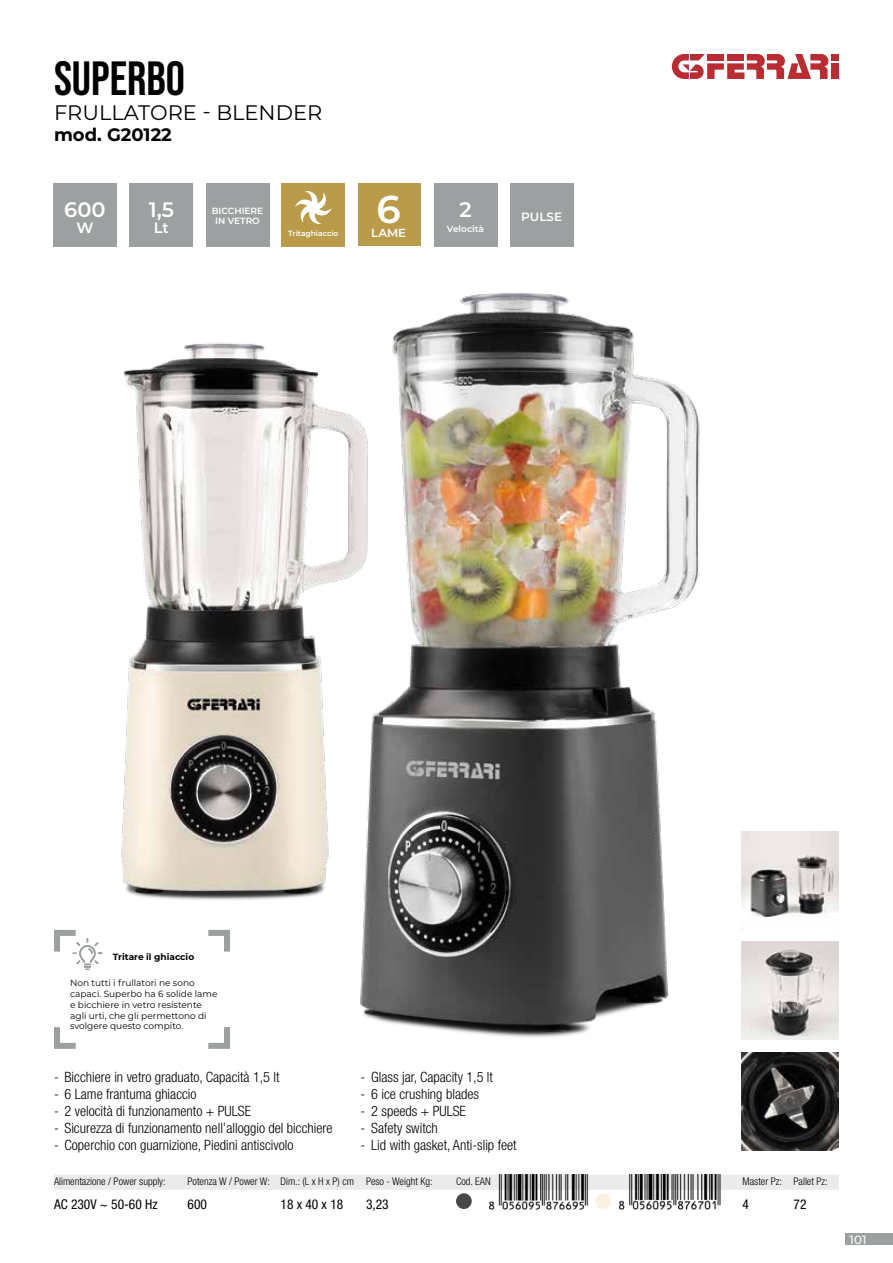
<style>
.page{position:relative;width:893px;height:1263px;background:#fff}
.page>*{position:absolute;margin:0;border:0;box-sizing:border-box;transform-origin:0 0}
.t1{font:48px "Bebas Neue";color:#000}
.t2{font:600 38.7px "Montserrat";color:#fff}
.t3{font:21px "Montserrat";color:#000}
.t4{font:600 21px "Montserrat";color:#fff}
.t5{font:700 18px "Montserrat";color:#000}
.t6{font:600 15px "Montserrat";color:#fff}
.t7{font:300 condensed 14.25px "Helvetica Neue LT Std";color:#000}
.t8{font:condensed 13.5px "Helvetica Neue LT Std";color:#000}
.t9{font:600 12px "Montserrat";letter-spacing:-.005em;color:#fff}
.t10{font:500 12px "Montserrat";color:#fff}
.t11{font:600 11.7px "Montserrat";color:#fff}
.t12{font:300 condensed 10.5px "Helvetica Neue LT Std";color:#000}
.t13{font:9px/10.8px "Montserrat";color:#000}
.t14{font:600 9px/10.5px "Montserrat";color:#fff;text-align:center}
.t15{font:700 9px "Montserrat";color:#000}
.t16{font:600 7.5px "Montserrat";color:#fff}
</style>
<div class="page">
<div style="left:845px;top:1233px;width:48px;height:12px;background:#9da0a1"></div>
<div style="left:831px;top:63px;width:8px;height:16px;background:#b92c32"></div>
<div style="left:831px;top:54px;width:8px;height:6px;background:#b92c32"></div>
<svg style="left:672px;top:54px;width:156px;height:25px"></svg>
<img style="left:741px;top:1052px;width:98px;height:98px">
<img style="left:741px;top:942px;width:98px;height:98px">
<img style="left:54px;top:343px;width:221px;height:587px">
<img style="left:275px;top:293px;width:425px;height:744px">
<div style="left:54px;top:1175px;width:785px;height:15px;background:#ebebeb"></div>
<div style="left:456px;top:1193px;width:16px;height:16px;background:#484848;border-radius:50%"></div>
<div style="left:595px;top:1193px;width:16px;height:16px;background:#fbf1e1;border-radius:50%"></div>
<div style="left:434px;top:183px;width:63px;height:63px;background:#9da0a1"></div>
<div style="left:510px;top:183px;width:63px;height:63px;background:#9da0a1"></div>
<div style="left:53px;top:183px;width:64px;height:64px;background:#9da0a1"></div>
<div style="left:206px;top:183px;width:63px;height:63px;background:#9da0a1"></div>
<div style="left:130px;top:183px;width:63px;height:64px;background:#9da0a1"></div>
<div style="left:282px;top:183px;width:63px;height:63px;background:#b99b49"></div>
<svg style="left:295px;top:191px;width:37px;height:33px"></svg>
<div style="left:358px;top:183px;width:63px;height:63px;background:#b99b49"></div>
<img style="left:741px;top:831px;width:98px;height:87px">
<img style="left:488px;top:1174px;width:101px;height:36px">
<img style="left:618px;top:1174px;width:103px;height:36px">
<svg style="left:208px;top:930px;width:22px;height:21px"></svg>
<svg style="left:54px;top:1027px;width:22px;height:22px"></svg>
<svg style="left:208px;top:1027px;width:22px;height:22px"></svg>
<svg style="left:54px;top:930px;width:49px;height:40px"></svg>
<h1 class="t1" style="left:54px;top:51px;width:133px">SUPERBO</h1>
<h3 class="t3" style="left:54px;top:98px;width:270px">FRULLATORE - BLENDER</h3>
<p class="t5" style="left:54px;top:122px;width:119px">mod. G20122</p>
<h2 class="t2" style="left:377px;top:182px;width:26px">6</h2>
<p class="t11" style="left:371px;top:224px;width:36px">LAME</p>
<h3 class="t4" style="left:64px;top:194px;width:43px">600</h3>
<p class="t9" style="left:521px;top:208px;width:42px">PULSE</p>
<p class="t6" style="left:76px;top:217px;width:19px">W</p>
<h3 class="t4" style="left:149px;top:194px;width:27px">1,5</h3>
<p class="t6" style="left:154px;top:217px;width:17px">Lt</p>
<h3 class="t4" style="left:459px;top:195px;width:14px">2</h3>
<p class="t14" style="left:447px;top:224px;width:39px">Velocità</p>
<p class="t14" style="left:212px;top:205px;width:53px">BICCHIERE<br>IN VETRO</p>
<p class="t16" style="left:288px;top:228px;width:52px">Tritaghiaccio</p>
<p class="t15" style="left:113px;top:951px;width:83px">Tritare il ghiaccio</p>
<p class="t13" style="left:70px;top:977px;width:149px">Non tutti i frullatori ne sono capaci. Superbo ha 6 solide lame e bicchiere in vetro resistente agli urti, che gli permettono di svolgere questo compito.</p>
<p class="t7" style="left:54px;top:1069px;width:227px">- Bicchiere in vetro graduato, Capacità 1,5 lt</p>
<p class="t7" style="left:54px;top:1086px;width:144px">- 6 Lame frantuma ghiaccio</p>
<p class="t7" style="left:54px;top:1103px;width:198px">- 2 velocità di funzionamento + PULSE</p>
<p class="t7" style="left:54px;top:1120px;width:280px">- Sicurezza di funzionamento nell’alloggio del bicchiere</p>
<p class="t7" style="left:54px;top:1137px;width:241px">- Coperchio con guarnizione, Piedini antiscivolo</p>
<p class="t12" style="left:54px;top:1176px;width:113px">Alimentazione / Power supply:</p>
<p class="t12" style="left:188px;top:1176px;width:247px">Potenza W / Power W: Dim.: (L x H x P) cm Peso - Weight Kg:</p>
<p class="t12" style="left:456px;top:1176px;width:36px">Cod. EAN</p>
<p class="t12" style="left:743px;top:1176px;width:87px">Master Pz: Pallet Pz:</p>
<p class="t8" style="left:54px;top:1196px;width:105px">AC 230V ~ 50-60 Hz</p>
<p class="t8" style="left:188px;top:1196px;width:21px">600</p>
<p class="t8" style="left:281px;top:1196px;width:64px">18 x 40 x 18</p>
<p class="t8" style="left:366px;top:1196px;width:24px">3,23</p>
<p class="t8" style="left:742px;top:1196px;width:8px">4</p>
<p class="t8" style="left:793px;top:1196px;width:14px">72</p>
<p class="t7" style="left:361px;top:1069px;width:134px">- Glass jar, Capacity 1,5 lt</p>
<p class="t7" style="left:361px;top:1086px;width:120px">- 6 ice crushing blades</p>
<p class="t7" style="left:361px;top:1103px;width:107px">- 2 speeds + PULSE</p>
<p class="t7" style="left:361px;top:1120px;width:79px">- Safety switch</p>
<p class="t7" style="left:361px;top:1137px;width:158px">- Lid with gasket, Anti-slip feet</p>
<p class="t10" style="left:850px;top:1231px;width:18px">101</p>
</div>
